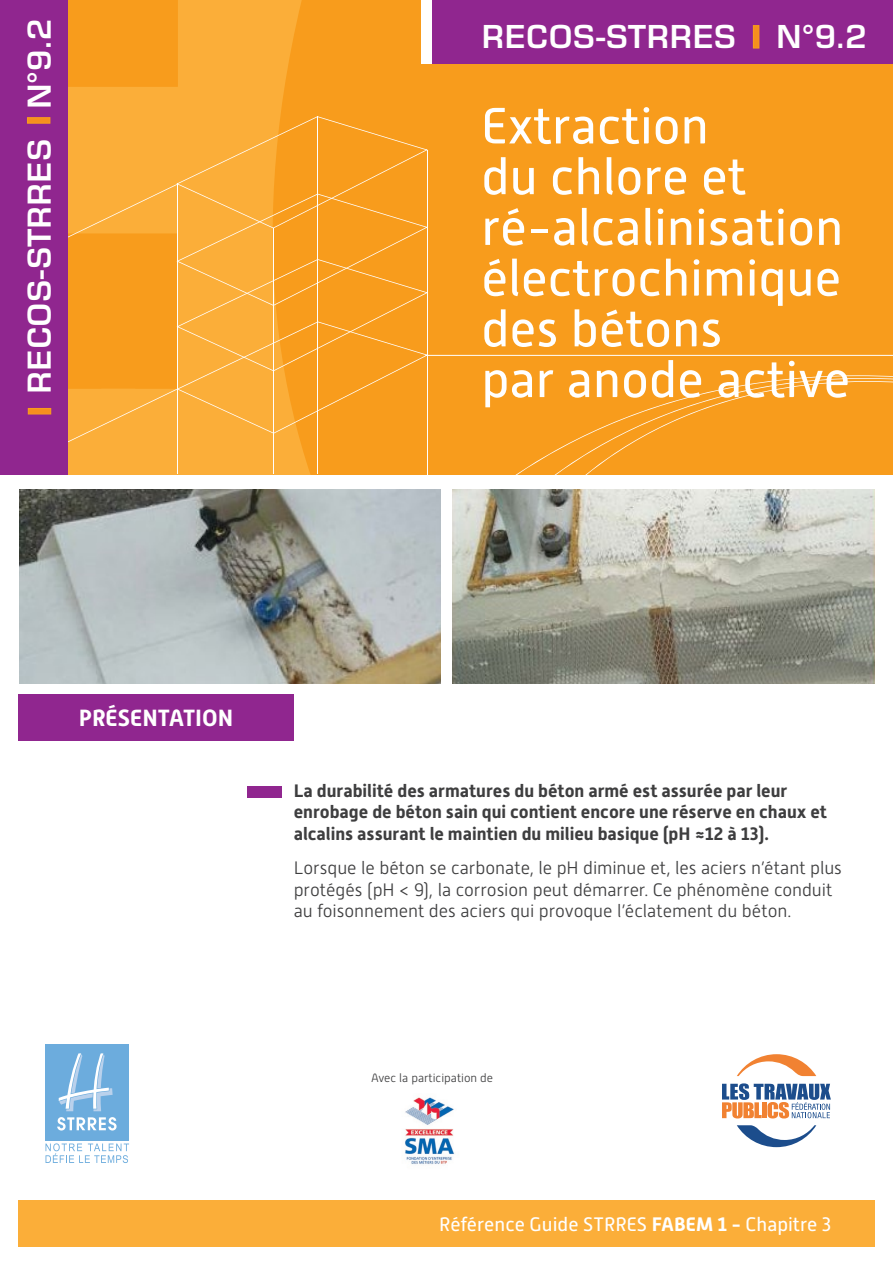
<style>
.page{position:relative;width:893px;height:1263px;background:#fff}
.page>*{position:absolute;margin:0;border:0;box-sizing:border-box;transform-origin:0 0}
.t1{font:51px/50.7px "Alwyn New";color:#fff}
.t2{font:600 31.95px "Eurostile LT Pro";color:#fff}
.t3{font:700 23.4px "Alwyn New";color:#fff}
.t4{font:19.5px "Alwyn New";color:#fff}
.t5{font:300 18px/21.6px "Alwyn New";letter-spacing:-.005em;color:#3e3e3f}
.t6{font:700 18px/21.6px "Alwyn New";color:#3e3e3f}
.t7{font:300 12px "Alwyn New";color:#3e3e3f}
.s1{font-weight:700}
</style>
<div class="page">
<div style="left:18px;top:1200px;width:857px;height:47px;background:#fbae39"></div>
<div style="left:0;top:0;width:893px;height:474px;background:#f89c1c"></div>
<svg style="left:68px;top:0;width:242px;height:474px;fill:#fbae39"></svg>
<hr style="left:177px;top:184px;width:1px;height:290px;background:#fff">
<hr style="left:427px;top:150px;width:1px;height:324px;background:#fff">
<hr style="left:273px;top:228px;width:1px;height:246px;background:#fff">
<hr style="left:317px;top:117px;width:1px;height:357px;background:#fff">
<svg style="left:68px;top:116px;width:360px;height:330px"></svg>
<svg style="left:517px;top:375px;width:376px;height:99px"></svg>
<hr style="left:425px;top:355px;width:468px;height:1px;background:#fff">
<div style="left:0;top:0;width:68px;height:474px;background:#90268f"></div>
<div style="left:27px;top:117px;width:23px;height:7px;background:#f68f1e;border:1px solid #f89c1c"></div>
<div style="left:28px;top:408px;width:23px;height:6px;background:#f68f1e;border:1px solid #f89c1c"></div>
<img style="left:19px;top:489px;width:421px;height:194px">
<img style="left:453px;top:489px;width:421px;height:194px">
<div style="left:248px;top:786px;width:34px;height:11px;background:#90268f"></div>
<div style="left:18px;top:694px;width:276px;height:47px;background:#90268f"></div>
<div style="left:431px;top:0;width:462px;height:64px;background:#90268f"></div>
<svg style="left:753px;top:25px;width:6px;height:24px"></svg>
<div style="left:421px;top:0;width:10px;height:64px;background:#fff"></div>
<img style="left:405px;top:1097px;width:50px;height:68px">
<svg style="left:722px;top:1083px;width:109px;height:35px"></svg>
<svg style="left:737px;top:1054px;width:79px;height:22px"></svg>
<svg style="left:737px;top:1125px;width:79px;height:22px"></svg>
<div style="left:45px;top:1045px;width:84px;height:96px;background:#6cacdd"></div>
<svg style="left:45px;top:1143px;width:84px;height:20px"></svg>
<svg style="left:58px;top:1053px;width:55px;height:58px"></svg>
<svg style="left:57px;top:1117px;width:60px;height:13px"></svg>
<h2 class="t2" style="left:20px;top:394px;width:377px;rotate:-90deg">RECOS-STRRES N°9.2</h2>
<h2 class="t2" style="left:481px;top:17px;width:256px">RECOS-STRRES</h2>
<h2 class="t2" style="left:776px;top:17px;width:92px">N°9.2</h2>
<h1 class="t1" style="left:481px;top:101px;width:370px">Extraction<br>du chlore et ré-alcalinisation électrochimique des bétons<br>par anode active</h1>
<p class="t3" style="left:79px;top:704px;width:156px">PRÉSENTATION</p>
<p class="t6" style="left:294px;top:780px;width:535px">La durabilité des armatures du béton armé est assurée par leur enrobage de béton sain qui contient encore une réserve en chaux et alcalins assurant le maintien du milieu basique (pH ≈12 à 13).</p>
<p class="t5" style="left:294px;top:857px;width:550px">Lorsque le béton se carbonate, le pH diminue et, les aciers n’étant plus protégés (pH &lt; 9), la corrosion peut démarrer. Ce phénomène conduit au foisonnement des aciers qui provoque l’éclatement du béton.</p>
<p class="t7" style="left:371px;top:1071px;width:124px">Avec la participation de</p>
<p class="t4" style="left:439px;top:1213px;width:393px">Référence Guide STRRES <span class="s1">FABEM 1 -</span> Chapitre 3</p>
</div>
